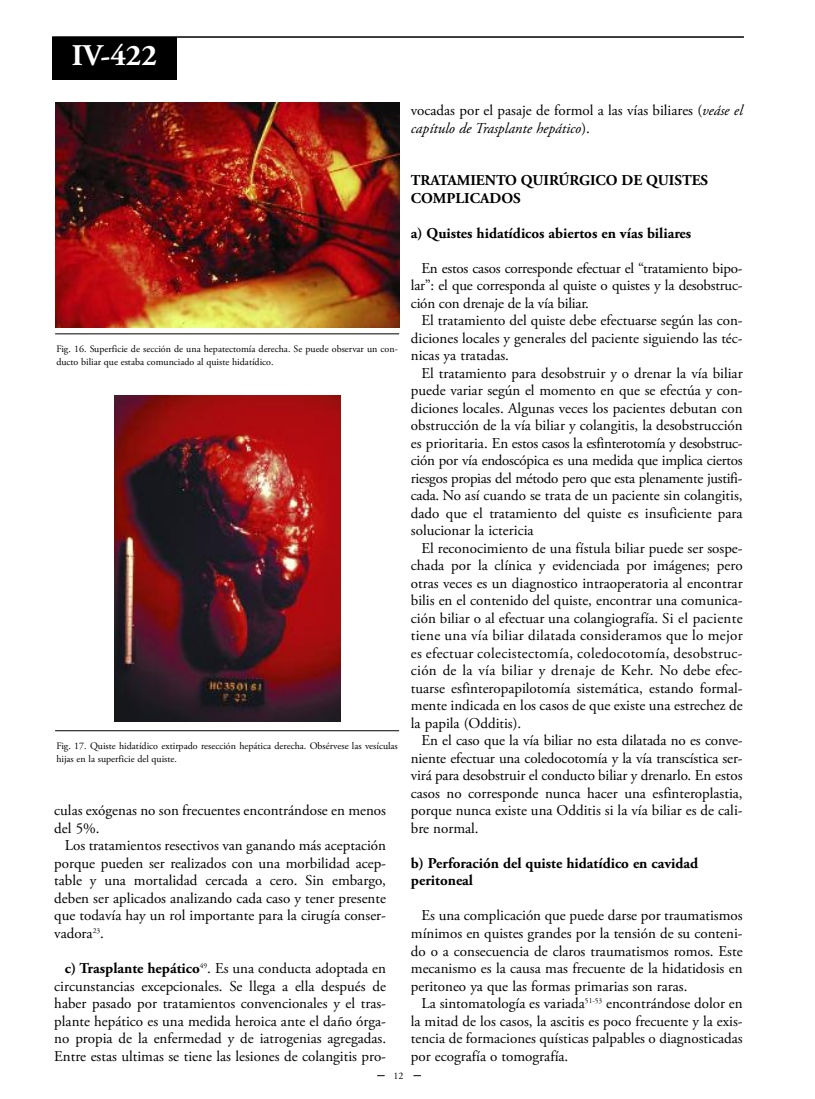
<style>
.page{position:relative;width:815px;height:1099px;background:#fff}
.page>*{position:absolute;margin:0;border:0;box-sizing:border-box;transform-origin:0 0}
.t1{font:700 30px "Adobe Garamond Pro";color:#fff}
.t2{font:15px/17.5px "Adobe Garamond Pro";color:#000;text-align:justify}
.t3{font:700 15px/17.5px "Adobe Garamond Pro";color:#000}
.t4{font:10px/12.5px "Adobe Garamond Pro";color:#000}
.s1{font-weight:700}
.s2{font-style:italic}
</style>
<div class="page">
<hr style="left:52px;top:36px;width:692px;height:2px;background:#333">
<div style="left:53px;top:37px;width:124px;height:43px;background:#000"></div>
<hr style="left:55px;top:333px;width:344px;height:1px;background:#000">
<img style="left:55px;top:103px;width:344px;height:225px">
<hr style="left:55px;top:730px;width:344px;height:1px;background:#000">
<img style="left:114px;top:395px;width:226px;height:327px">
<h1 class="t1" style="left:72px;top:44px;width:87px">IV-422</h1>
<p class="t4" style="left:56px;top:344px;width:343px">Fig. 16. Superficie de sección de una hepatectomía derecha. Se puede observar un con&shy;ducto biliar que estaba comunciado al quiste hidatídico.</p>
<p class="t4" style="left:56px;top:740px;width:343px">Fig. 17. Quiste hidatídico extirpado resección hepática derecha. Obsérvese las vesículas hijas en la superficie del quiste.</p>
<p class="t2" style="left:54px;top:803px;width:333px">culas exógenas no son frecuentes encontrándose en menos del 5%.</p>
<p class="t2" style="left:54px;top:838px;width:333px;text-indent:11px">Los tratamientos resectivos van ganando más aceptación porque pueden ser realizados con una morbilidad acep&shy;table y una mortalidad cercada a cero. Sin embargo, deben ser aplicados analizando cada caso y tener presente que todavía hay un rol importante para la cirugía conser&shy;vadora<sup>23</sup>.</p>
<p class="t2" style="left:54px;top:960px;width:333px;text-indent:11px"><span class="s1">c) Trasplante hepático</span><sup>49</sup>. Es una conducta adoptada en circunstancias excepcionales. Se llega a ella después de haber pasado por tratamientos convencionales y el tras&shy;plante hepático es una medida heroica ante el daño órga&shy;no propia de la enfermedad y de iatrogenias agregadas.<br>Entre estas ultimas se tiene las lesiones de colangitis pro-</p>
<p class="t2" style="left:411px;top:103px;width:333px">vocadas por el pasaje de formol a las vías biliares (<span class="s2">veáse el capítulo de Trasplante hepático</span>).</p>
<p class="t3" style="left:411px;top:173px;width:299px">TRATAMIENTO QUIRÚRGICO DE QUISTES<br>COMPLICADOS</p>
<p class="t3" style="left:411px;top:225px;width:282px">a) Quistes hidatídicos abiertos en vías biliares</p>
<p class="t2" style="left:411px;top:260px;width:333px;text-indent:11px">En estos casos corresponde efectuar el “tratamiento bipo&shy;lar”: el que corresponda al quiste o quistes y la desobstruc&shy;ción con drenaje de la vía biliar.</p>
<p class="t2" style="left:411px;top:313px;width:333px;text-indent:11px">El tratamiento del quiste debe efectuarse según las con&shy;diciones locales y generales del paciente siguiendo las téc&shy;nicas ya tratadas.</p>
<p class="t2" style="left:411px;top:365px;width:333px;text-indent:11px">El tratamiento para desobstruir y o drenar la vía biliar puede variar según el momento en que se efectúa y con&shy;diciones locales. Algunas veces los pacientes debutan con obstrucción de la vía biliar y colangitis, la desobstrucción es prioritaria. En estos casos la esfinterotomía y desobstruc&shy;ción por vía endoscópica es una medida que implica ciertos riesgos propias del método pero que esta plenamente justifi&shy;cada. No así cuando se trata de un paciente sin colangitis, dado que el tratamiento del quiste es insuficiente para solucionar la ictericia</p>
<p class="t2" style="left:411px;top:540px;width:333px;text-indent:11px">El reconocimiento de una fístula biliar puede ser sospe&shy;chada por la clínica y evidenciada por imágenes; pero otras veces es un diagnostico intraoperatoria al encontrar bilis en el contenido del quiste, encontrar una comunica&shy;ción biliar o al efectuar una colangiografía. Si el paciente tiene una vía biliar dilatada consideramos que lo mejor es efectuar colecistectomía, coledocotomía, desobstruc&shy;ción de la vía biliar y drenaje de Kehr. No debe efec&shy;tuarse esfinteropapilotomía sistemática, estando formal&shy;mente indicada en los casos de que existe una estrechez de la papila (Odditis).</p>
<p class="t2" style="left:411px;top:733px;width:333px;text-indent:11px">En el caso que la vía biliar no esta dilatada no es conve&shy;niente efectuar una coledocotomía y la vía transcística ser&shy;virá para desobstruir el conducto biliar y drenarlo. En estos casos no corresponde nunca hacer una esfinteroplastia, porque nunca existe una Odditis si la vía biliar es de cali&shy;bre normal.</p>
<p class="t3" style="left:411px;top:855px;width:289px">b) Perforación del quiste hidatídico en cavidad peritoneal</p>
<p class="t2" style="left:411px;top:908px;width:333px;text-indent:11px">Es una complicación que puede darse por traumatismos mínimos en quistes grandes por la tensión de su conteni&shy;do o a consecuencia de claros traumatismos romos. Este mecanismo es la causa mas frecuente de la hidatidosis en peritoneo ya que las formas primarias son raras.</p>
<p class="t2" style="left:411px;top:995px;width:333px;text-indent:11px">La sintomatología es variada<sup>51-53</sup> encontrándose dolor en la mitad de los casos, la ascitis es poco frecuente y la exis&shy;tencia de formaciones quísticas palpables o diagnosticadas por ecografía o tomografía.</p>
<p class="t4" style="left:394px;top:1070px;width:11px">12</p>
</div>
